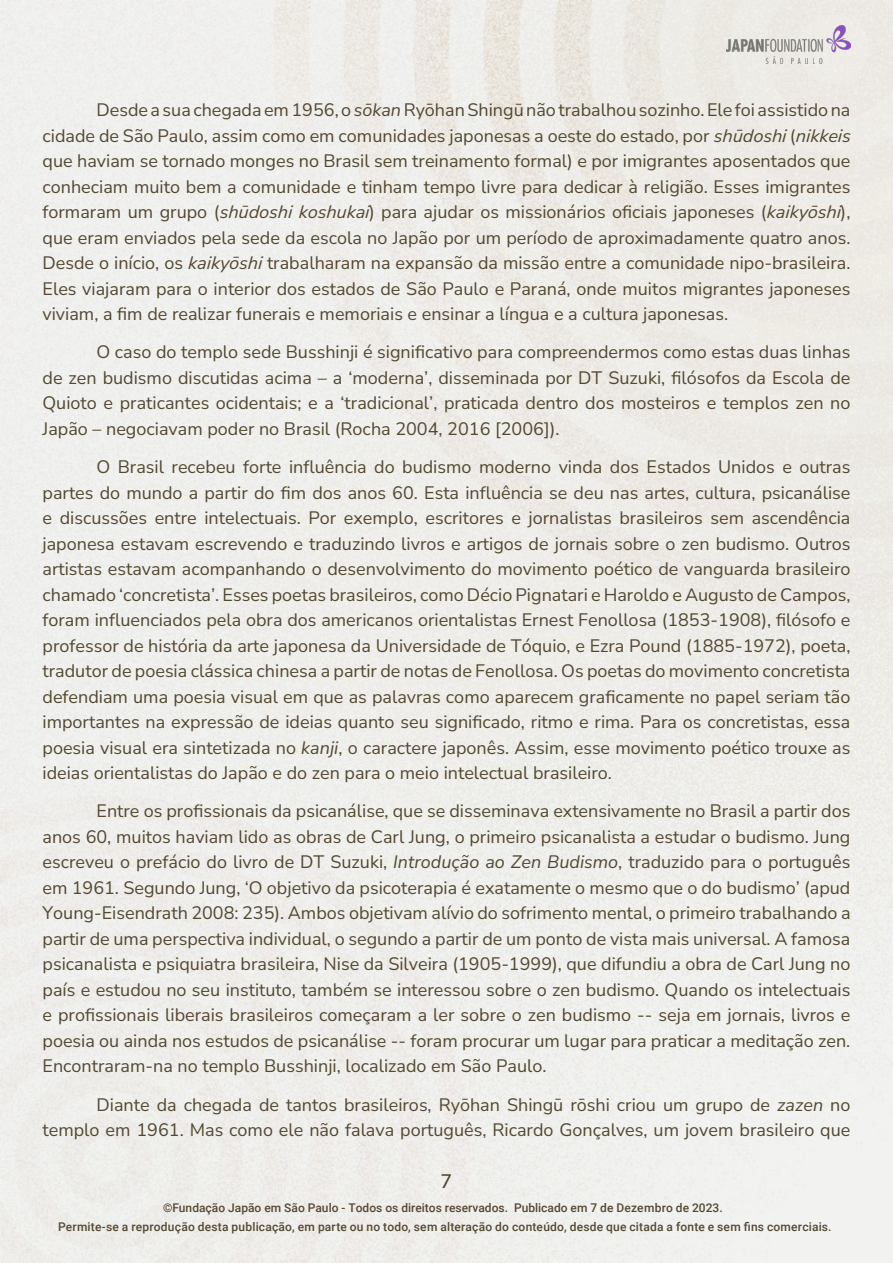
<style>
.page{position:relative;width:893px;height:1263px;background:#efeeea}
.page>*{position:absolute;margin:0;border:0;box-sizing:border-box;transform-origin:0 0}
.t1{font:200 19.5px "Nunito Sans 12 pt";color:#534831}
.Rodapé{font:200 18px/25.5px "Nunito Sans 12 pt";color:#534831;text-align:justify}
.t2{font:500 12px/19.8px "Roboto";letter-spacing:.015em;color:#534831;text-align:center}
.s1{font-style:italic}
</style>
<div class="page">
<img style="left:726px;top:25px;width:124px;height:39px">
<p class="Rodapé" style="left:43px;top:96px;width:812px;text-align:left;text-indent:54px">Desde a sua chegada em 1956, o <span class="s1">sōkan</span> Ryōhan Shingū não trabalhou sozinho. Ele foi assistido na cidade de São Paulo, assim como em comunidades japonesas a oeste do estado, por <span class="s1">shūdoshi</span> (<span class="s1">nikkeis </span>que haviam se tornado monges no Brasil sem treinamento formal) e por imigrantes aposentados que conheciam muito bem a comunidade e tinham tempo livre para dedicar à religião. Esses imigrantes formaram um grupo (<span class="s1">shūdoshi koshukai</span>) para ajudar os missionários oficiais japoneses (<span class="s1">kaikyōshi</span>), que eram enviados pela sede da escola no Japão por um período de aproximadamente quatro anos.<br>Desde o início, os <span class="s1">kaikyōshi</span> trabalharam na expansão da missão entre a comunidade nipo-brasileira.<br>Eles viajaram para o interior dos estados de São Paulo e Paraná, onde muitos migrantes japoneses viviam, a fim de realizar funerais e memoriais e ensinar a língua e a cultura japonesas.</p>
<p class="Rodapé" style="left:43px;top:339px;width:809px;text-indent:54px">O caso do templo sede Busshinji é significativo para compreendermos como estas duas linhas de zen budismo discutidas acima – a ‘moderna’, disseminada por DT Suzuki, filósofos da Escola de Quioto e praticantes ocidentais; e a ‘tradicional’, praticada dentro dos mosteiros e templos zen no Japão – negociavam poder no Brasil (Rocha 2004, 2016 [2006]).</p>
<p class="Rodapé" style="left:43px;top:453px;width:809px;text-indent:54px">O Brasil recebeu forte influência do budismo moderno vinda dos Estados Unidos e outras partes do mundo a partir do fim dos anos 60. Esta influência se deu nas artes, cultura, psicanálise e discussões entre intelectuais. Por exemplo, escritores e jornalistas brasileiros sem ascendência japonesa estavam escrevendo e traduzindo livros e artigos de jornais sobre o zen budismo. Outros artistas estavam acompanhando o desenvolvimento do movimento poético de vanguarda brasileiro chamado ‘concretista’. Esses poetas brasileiros, como Décio Pignatari e Haroldo e Augusto de Campos, foram influenciados pela obra dos americanos orientalistas Ernest Fenollosa (1853-1908), filósofo e professor de história da arte japonesa da Universidade de Tóquio, e Ezra Pound (1885-1972), poeta, tradutor de poesia clássica chinesa a partir de notas de Fenollosa. Os poetas do movimento concretista defendiam uma poesia visual em que as palavras como aparecem graficamente no papel seriam tão importantes na expressão de ideias quanto seu significado, ritmo e rima. Para os concretistas, essa poesia visual era sintetizada no <span class="s1">kanji</span>, o caractere japonês. Assim, esse movimento poético trouxe as ideias orientalistas do Japão e do zen para o meio intelectual brasileiro.</p>
<p class="Rodapé" style="left:43px;top:798px;width:809px;text-indent:54px">Entre os profissionais da psicanálise, que se disseminava extensivamente no Brasil a partir dos anos 60, muitos haviam lido as obras de Carl Jung, o primeiro psicanalista a estudar o budismo. Jung escreveu o prefácio do livro de DT Suzuki, <span class="s1">Introdução ao Zen Budismo</span>, traduzido para o português em 1961. Segundo Jung, ‘O objetivo da psicoterapia é exatamente o mesmo que o do budismo’ (apud Young-Eisendrath 2008: 235). Ambos objetivam alívio do sofrimento mental, o primeiro trabalhando a partir de uma perspectiva individual, o segundo a partir de um ponto de vista mais universal. A famosa psicanalista e psiquiatra brasileira, Nise da Silveira (1905-1999), que difundiu a obra de Carl Jung no país e estudou no seu instituto, também se interessou sobre o zen budismo. Quando os intelectuais e profissionais liberais brasileiros começaram a ler sobre o zen budismo -- seja em jornais, livros e poesia ou ainda nos estudos de psicanálise -- foram procurar um lugar para praticar a meditação zen.<br>Encontraram-na no templo Busshinji, localizado em São Paulo.</p>
<p class="Rodapé" style="left:43px;top:1091px;width:809px;text-align:right">Diante da chegada de tantos brasileiros, Ryōhan Shingū rōshi criou um grupo de <span class="s1">zazen</span> no templo em 1961. Mas como ele não falava português, Ricardo Gonçalves, um jovem brasileiro que</p>
<p class="t1" style="left:441px;top:1168px;width:13px">7</p>
<p class="t2" style="left:58px;top:1197px;width:775px">©Fundação Japão em São Paulo - Todos os direitos reservados. Publicado em 7 de Dezembro de 2023.<br>Permite-se a reprodução desta publicação, em parte ou no todo, sem alteração do conteúdo, desde que citada a fonte e sem fins comerciais.</p>
</div>
